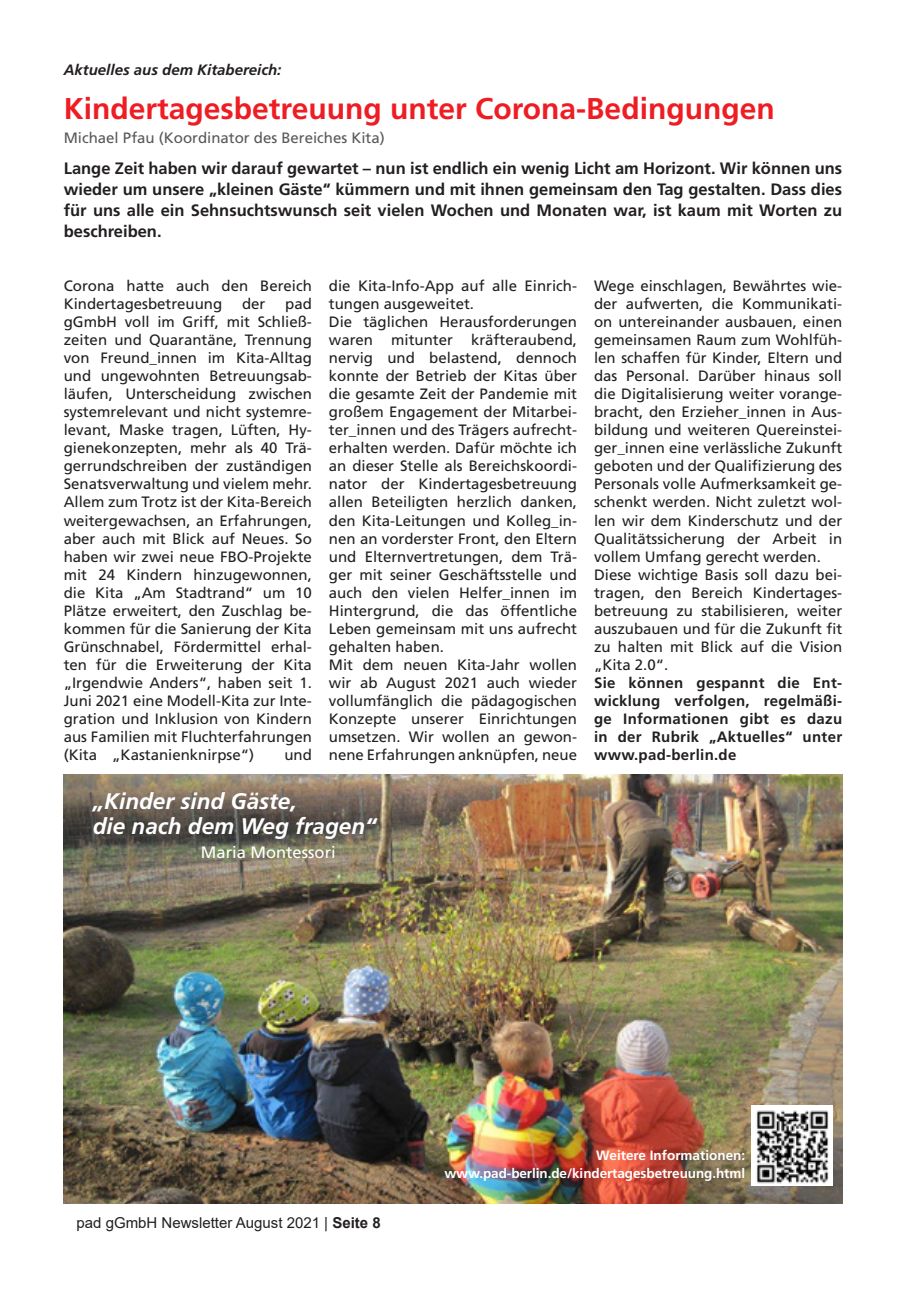
<style>
.page{position:relative;width:906px;height:1289px;background:#fff}
.page>*{position:absolute;margin:0;border:0;box-sizing:border-box;transform-origin:0 0}
.t1{font:700 30px "Frutiger";color:#ee1d23}
.t2{font:italic 700 22.5px/24px "Frutiger";color:#fff}
.t3{font:700 16.5px/21px "Frutiger";color:#231f20;text-align:justify}
.t4{font:16.5px "Frutiger";color:#fff}
.t5{font:15px/18px "Frutiger";color:#231f20}
.t6{font:700 15px/18px "Frutiger";letter-spacing:.02em;color:#231f20;text-align:justify}
.t7{font:15px "Frutiger";color:#57585a}
.t8{font:15px "Arial";color:#231f20}
.t9{font:italic 700 15px "Frutiger";color:#231f20}
.t10{font:700 13.5px/18px "Frutiger";letter-spacing:-.005em;color:#fff;text-align:right}
.s1{font-weight:700}
</style>
<div class="page">
<img style="left:64px;top:775px;width:778px;height:428px">
<img style="left:752px;top:1104px;width:80px;height:81px">
<p class="t9" style="left:64px;top:61px;width:219px">Aktuelles aus dem Kitabereich:</p>
<h1 class="t1" style="left:64px;top:91px;width:712px">Kindertagesbetreuung unter Corona-Bedingungen</h1>
<p class="t3" style="left:64px;top:158px;width:780px">Lange Zeit haben wir darauf gewartet – nun ist endlich ein wenig Licht am Horizont. Wir können uns wieder um unsere „kleinen Gäste“ kümmern und mit ihnen gemeinsam den Tag gestalten. Dass dies für uns alle ein Sehnsuchtswunsch seit vielen Wochen und Monaten war, ist kaum mit Worten zu beschreiben.</p>
<p class="t7" style="left:64px;top:129px;width:322px">Michael Pfau (Koordinator des Bereiches Kita)</p>
<p class="t5" style="left:64px;top:277px;width:250px">Corona hatte auch den Bereich<br>Kindertagesbetreuung</p>
<p class="t5" style="left:64px;top:295px;width:250px;text-align:justify;text-indent:221px">pad gGmbH voll im Griff, mit Schließ&shy;zeiten und Quarantäne, Trennung von Freund_innen im Kita-Alltag und ungewohnten Betreuungsab&shy;läufen, Unterscheidung zwischen systemrelevant und nicht systemre&shy;levant, Maske tragen, Lüften, Hy&shy;gienekonzepten, mehr als 40 Trä&shy;gerrundschreiben der zuständigen Senatsverwaltung und vielem mehr.<br>Allem zum Trotz ist der Kita-Bereich weitergewachsen, an Erfahrungen, aber auch mit Blick auf Neues. So haben wir zwei neue FBO-Projekte mit 24 Kindern hinzugewonnen, die Kita „Am Stadtrand“ um 10<br>Plätze erweitert, den Zuschlag be&shy;kommen für die Sanierung der Kita Grünschnabel, Fördermittel erhal&shy;ten für die Erweiterung der Kita „Irgendwie Anders“, haben seit 1.<br>Juni 2021 eine Modell-Kita zur Inte&shy;gration und Inklusion von Kindern aus Familien mit Fluchterfahrungen (Kita „Kastanienknirpse“)</p>
<p class="t5" style="left:242px;top:295px;width:25px">der</p>
<p class="t5" style="left:284px;top:745px;width:29px">und</p>
<p class="t5" style="left:329px;top:277px;width:250px">die Kita-Info-App auf alle Einrich&shy;tungen ausgeweitet.<br>Die täglichen Herausforderungen waren mitunter kräfteraubend, nervig und belastend, dennoch konnte der Betrieb der Kitas über die gesamte Zeit der Pandemie mit großem Engagement der Mitarbei&shy;ter_innen und des Trägers aufrecht&shy;erhalten werden. Dafür möchte ich an dieser Stelle als Bereichskoordi&shy;nator der Kindertagesbetreuung allen Beteiligten herzlich danken, den Kita-Leitungen und Kolleg_in&shy;nen an vorderster Front, den Eltern und Elternvertretungen, dem Trä&shy;ger mit seiner Geschäftsstelle und auch den vielen Helfer_innen im<br>Hintergrund, die das öffentliche<br>Leben gemeinsam mit uns aufrecht gehalten haben.<br>Mit dem neuen Kita-Jahr wollen wir ab August 2021 auch wieder vollumfänglich die pädagogischen<br>Konzepte unserer Einrichtungen umsetzen. Wir wollen an gewon&shy;nene Erfahrungen anknüpfen, neue</p>
<p class="t5" style="left:594px;top:277px;width:250px">Wege einschlagen, Bewährtes wie&shy;der aufwerten, die Kommunikati&shy;on untereinander ausbauen, einen gemeinsamen Raum zum Wohlfüh&shy;len schaffen für Kinder, Eltern und das Personal. Darüber hinaus soll die Digitalisierung weiter vorange&shy;bracht, den Erzieher_innen in Aus&shy;bildung und weiteren Quereinstei&shy;ger_innen eine verlässliche Zukunft geboten und der Qualifizierung des Personals volle Aufmerksamkeit ge&shy;schenkt werden. Nicht zuletzt wol&shy;len wir dem Kinderschutz und der Qualitätssicherung der Arbeit in vollem Umfang gerecht werden.<br>Diese wichtige Basis soll dazu bei&shy;tragen, den Bereich Kindertages&shy;betreuung zu stabilisieren, weiter auszubauen und für die Zukunft fit zu halten mit Blick auf die Vision „Kita 2.0“.</p>
<p class="t6" style="left:594px;top:673px;width:250px">Sie können gespannt die Ent&shy;wicklung verfolgen, regelmäßi&shy;ge Informationen gibt es dazu in der Rubrik „Aktuelles“ unter www.pad-berlin.de</p>
<h2 class="t2" style="left:93px;top:789px;width:285px">„Kinder sind Gäste,<br>die nach dem Weg fragen“</h2>
<p class="t4" style="left:201px;top:842px;width:136px">Maria Montessori</p>
<p class="t8" style="left:77px;top:1211px;width:306px">pad gGmbH Newsletter August 2021 | <span class="s1">Seite 8</span></p>
<p class="t10" style="left:444px;top:1145px;width:302px">Weitere Informationen: www.pad-berlin.de/kindertagesbetreuung.html</p>
</div>
